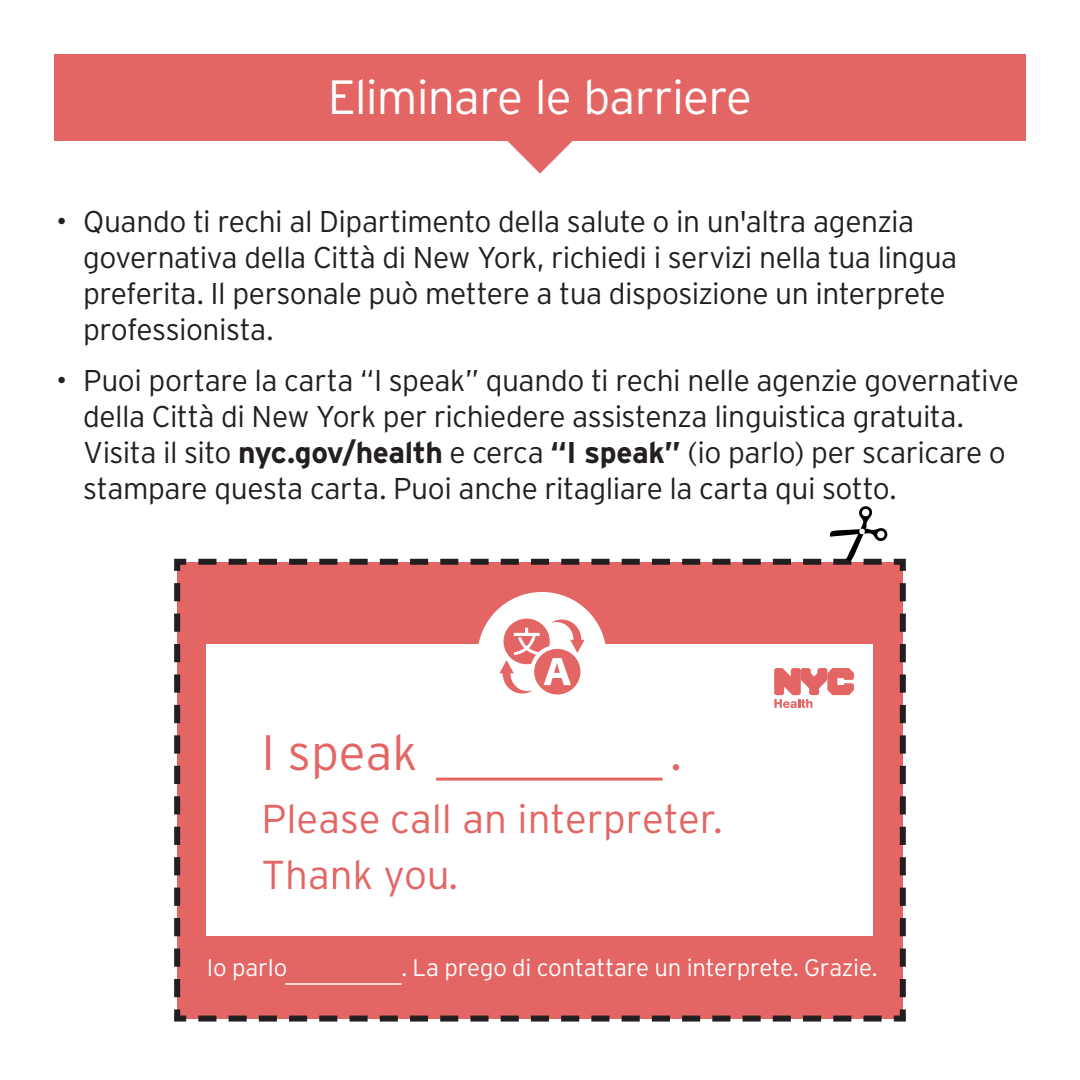
<style>
.page{position:relative;width:1080px;height:1080px;background:#fff}
.page>*{position:absolute;margin:0;border:0;box-sizing:border-box;transform-origin:0 0}
.t1{font:300 49.5px "Interstate";color:#e36564}
.hed{font:300 48px "Interstate";letter-spacing:-.02em;color:#fff}
.t2{font:300 40.2px/55.8px "Interstate";color:#e36564}
.t3{font:300 30px/36px "Interstate";letter-spacing:-.015em;color:#231f20}
.body{font:300 24px "Interstate";letter-spacing:-.005em;color:#fff}
.s1{font-weight:700}
</style>
<div class="page">
<div style="left:174px;top:558px;width:732px;height:464px;background:#e36564"></div>
<svg style="left:442px;top:140px;width:196px;height:34px"></svg>
<div style="left:54px;top:54px;width:972px;height:86px;background:#e36564"></div>
<div style="left:477px;top:592px;width:130px;height:129px;background:#fff;border-radius:50%"></div>
<div style="left:207px;top:645px;width:666px;height:291px;background:#fff"></div>
<hr style="left:436px;top:778px;width:227px;height:3px;background:#e36564">
<svg style="left:774px;top:668px;width:80px;height:40px"></svg>
<svg style="left:499px;top:619px;width:86px;height:76px"></svg>
<svg style="left:192px;top:506px;width:696px;height:59px"></svg>
<hr style="left:285px;top:983px;width:117px;height:2px;background:#fff">
<p class="hed" style="left:328px;top:70px;width:426px">Eliminare le barriere</p>
<p class="t3" style="left:83px;top:203px;width:876px;text-indent:-27px">• Quando ti rechi al Dipartimento della salute o in un'altra agenzia governativa della Città di New York, richiedi i servizi nella tua lingua preferita. Il personale può mettere a tua disposizione un interprete professionista.</p>
<p class="t3" style="left:83px;top:362px;width:937px;text-indent:-27px">• Puoi portare la carta “I speak” quando ti rechi nelle agenzie governative della Città di New York per richiedere assistenza linguistica gratuita.<br>Visita il sito <span class="s1">nyc.gov/health</span> e cerca <span class="s1">“I speak”</span> (io parlo) per scaricare o stampare questa carta. Puoi anche ritagliare la carta qui sotto.</p>
<h1 class="t1" style="left:262px;top:725px;width:157px">I speak</h1>
<h1 class="t1" style="left:670px;top:725px;width:13px">.</h1>
<h3 class="t2" style="left:262px;top:791px;width:463px">Please call an interpreter.<br>Thank you.</h3>
<p class="body" style="left:207px;top:954px;width:82px">Io parlo</p>
<p class="body" style="left:402px;top:954px;width:478px">. La prego di contattare un interprete. Grazie.</p>
</div>
